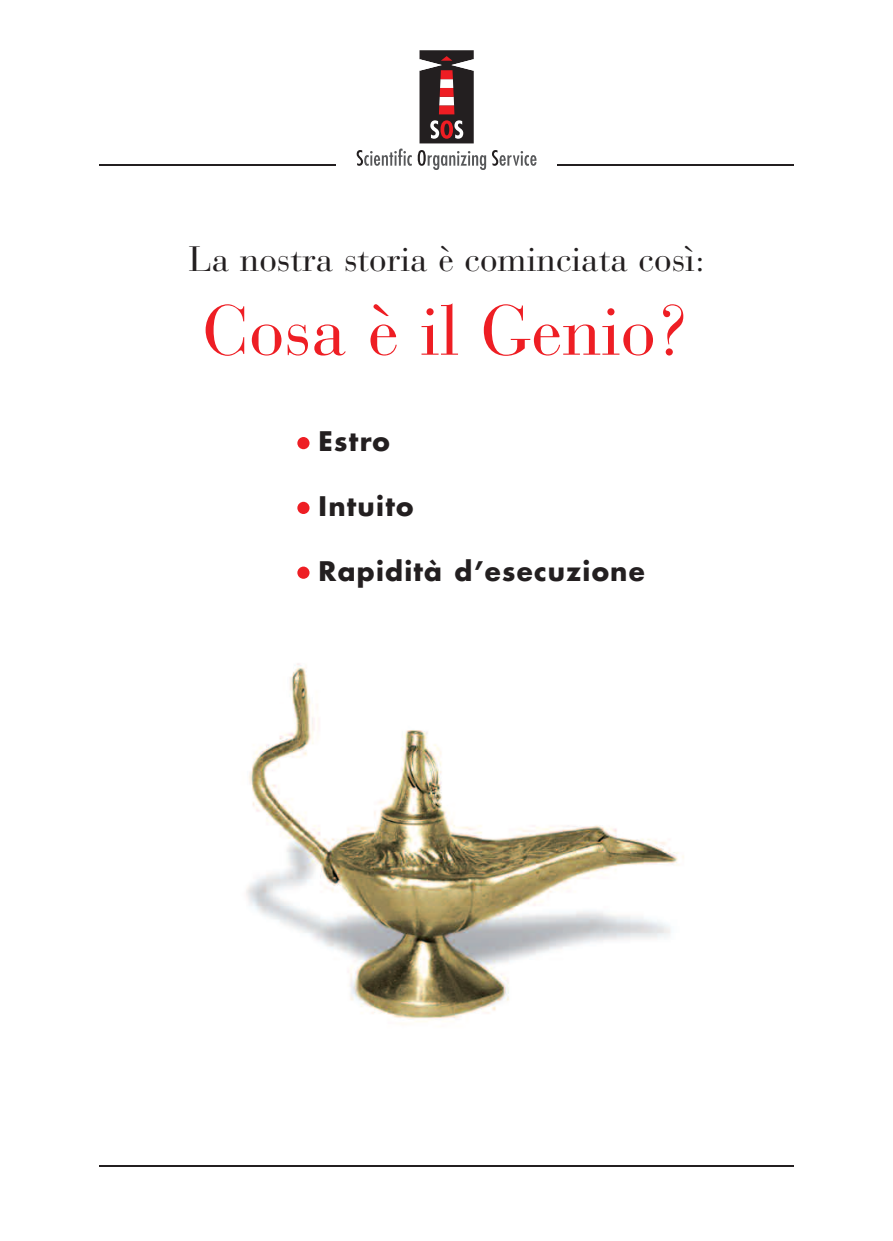
<style>
.page{position:relative;width:893px;height:1241px;background:#fff}
.page>*{position:absolute;margin:0;border:0;box-sizing:border-box;transform-origin:0 0}
.t1{font:105px "Futura";color:#ee1e24}
.t2{font:70px "Bauer Bodoni";color:#ee1e24}
.t3{font:35px "Bauer Bodoni";color:#231f20}
.t4{font:700 26.25px "Futura";letter-spacing:.05em;color:#231f20}
</style>
<div class="page">
<svg style="left:357px;top:148px;width:55px;height:18px"></svg>
<svg style="left:418px;top:150px;width:68px;height:20px"></svg>
<svg style="left:492px;top:150px;width:44px;height:16px"></svg>
<svg style="left:419px;top:50px;width:55px;height:93px;background:#594042"></svg>
<hr style="left:99px;top:164px;width:237px;height:2px;background:#231f20">
<hr style="left:558px;top:164px;width:236px;height:2px;background:#231f20">
<hr style="left:99px;top:1165px;width:695px;height:1px;background:#231f20">
<img style="left:246px;top:663px;width:438px;height:361px">
<h3 class="t3" style="left:188px;top:246px;width:518px">La nostra storia è cominciata così:</h3>
<h2 class="t2" style="left:202px;top:305px;width:490px">Cosa è il Genio?</h2>
<h1 class="t1" style="left:288px;top:356px;width:32px">.</h1>
<p class="t4" style="left:319px;top:429px;width:73px">Estro</p>
<h1 class="t1" style="left:288px;top:421px;width:32px">.</h1>
<p class="t4" style="left:319px;top:494px;width:96px">Intuito</p>
<h1 class="t1" style="left:288px;top:486px;width:32px">.</h1>
<p class="t4" style="left:319px;top:558px;width:328px">Rapidità d’esecuzione</p>
</div>
